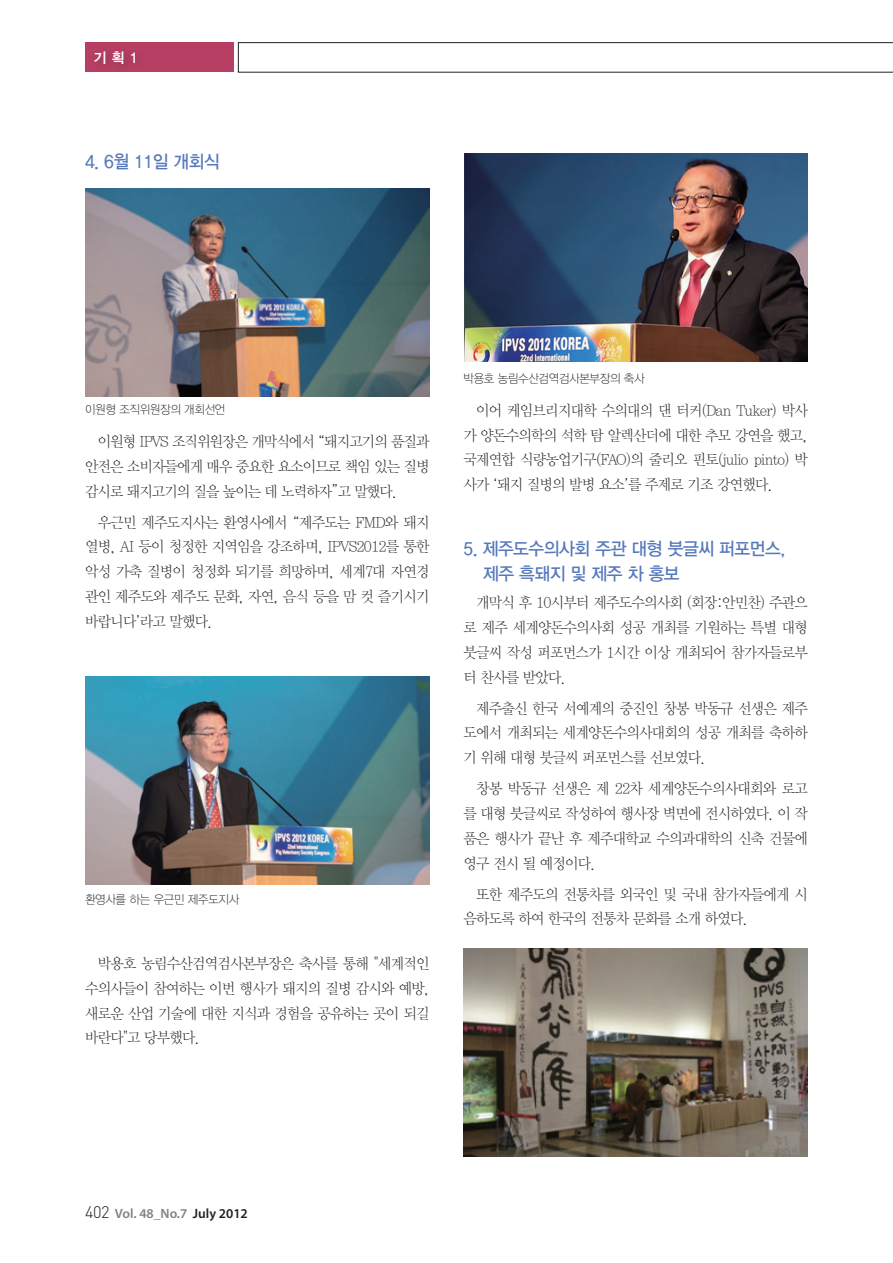
<style>
.page{position:relative;width:893px;height:1263px;background:#fff}
.page>*{position:absolute;margin:0;border:0;box-sizing:border-box;transform-origin:0 0}
.t1{font:18px/24.8px "YDIYGO330";letter-spacing:-.025em;color:#5679bd;scale:.95 1}
.t2{font:15px/24.8px "YDIY Mj O310";letter-spacing:-.05em;color:#231f20;text-align:justify;scale:.95 1}
.t3{font:14.25px "YDIYGO340";color:#fff}
.t4{font:600 13.5px "Myriad Pro";color:#808285}
.t5{font:12px "YDIYGO310";letter-spacing:-.025em;color:#231f20;scale:.95 1}
.s1{font-family:"Gulim"}
.s2{font-family:"Dinlig";font-weight:400;font-size:16.5px;color:#231f20}
.s3{color:#231f20}
</style>
<div class="page">
<svg style="left:238px;top:43px;width:655px;height:29px"></svg>
<div style="left:85px;top:43px;width:149px;height:29px;background:#b63f63"></div>
<div style="left:90px;top:46px;width:56px;height:29px;background:#231f20;opacity:.3"></div>
<img style="left:85px;top:189px;width:344px;height:208px">
<img style="left:463px;top:948px;width:345px;height:209px">
<img style="left:464px;top:153px;width:344px;height:208px">
<img style="left:85px;top:676px;width:344px;height:208px">
<p class="t3" style="left:94px;top:49px;width:46px">기 획 1</p>
<p class="t1" style="left:85px;top:150px;width:143px">4. 6월 11일 개회식</p>
<p class="t5" style="left:85px;top:403px;width:149px">이원형 조직위원장의 개회선언</p>
<p class="t2" style="left:85px;top:430px;width:364px;text-indent:13px">이원형 IPVS 조직위원장은 개막식에서 <span class="s1">“</span>돼지고기의 품질과 안전은 소비자들에게 매우 중요한 요소이므로 책임 있는 질병 감시로 돼지고기의 질을 높이는 데 노력하자<span class="s1">”</span>고 말했다.</p>
<p class="t2" style="left:85px;top:510px;width:364px;text-indent:13px">우근민 제주도지사는 환영사에서 <span class="s1">“</span>제주도는 FMD와 돼지 열병, AI 등이 청정한 지역임을 강조하며, IPVS2012를 통한 악성 가축 질병이 청정화 되기를 희망하며, 세계7대 자연경 관인 제주도와 제주도 문화, 자연, 음식 등을 맘 컷 즐기시기 바랍니다<span class="s1">’</span>라고 말했다.</p>
<p class="t5" style="left:85px;top:893px;width:164px">환영사를 하는 우근민 제주도지사</p>
<p class="t2" style="left:85px;top:952px;width:364px;text-indent:13px">박용호 농림수산검역검사본부장은 축사를 통해 "세계적인 수의사들이 참여하는 이번 행사가 돼지의 질병 감시와 예방, 새로운 산업 기술에 대한 지식과 경험을 공유하는 곳이 되길 바란다"고 당부했다.</p>
<p class="t5" style="left:463px;top:372px;width:192px">박용호 농림수산검역검사본부장의 축사</p>
<p class="t2" style="left:463px;top:399px;width:364px;text-indent:13px">이어 케임브리지대학 수의대의 댄 터커(Dan Tuker) 박사 가 양돈수의학의 석학 탐 알렉산더에 대한 추모 강연을 했고, 국제연합 식량농업기구(FAO)의 줄리오 핀토(julio pinto) 박 사가 <span class="s1">‘</span>돼지 질병의 발병 요소<span class="s1">’</span>를 주제로 기조 강연했다.</p>
<p class="t1" style="left:483px;top:536px;width:320px;text-indent:-20px">5. 제주도수의사회 주관 대형 붓글씨 퍼포먼스, 제주 흑돼지 및 제주 차 홍보</p>
<p class="t2" style="left:463px;top:591px;width:364px;text-indent:13px">개막식 후 10시부터 제주도수의사회 (회장:안민찬) 주관으 로 제주 세계양돈수의사회 성공 개최를 기원하는 특별 대형 붓글씨 작성 퍼포먼스가 1시간 이상 개최되어 참가자들로부 터 찬사를 받았다.</p>
<p class="t2" style="left:463px;top:696px;width:364px;text-indent:13px">제주출신 한국 서예계의 중진인 창봉 박동규 선생은 제주 도에서 개최되는 세계양돈수의사대회의 성공 개최를 축하하 기 위해 대형 붓글씨 퍼포먼스를 선보였다.</p>
<p class="t2" style="left:463px;top:777px;width:364px;text-indent:13px">창봉 박동규 선생은 제 22차 세계양돈수의사대회와 로고 를 대형 붓글씨로 작성하여 행사장 벽면에 전시하였다. 이 작 품은 행사가 끝난 후 제주대학교 수의과대학의 신축 건물에 영구 전시 될 예정이다.</p>
<p class="t2" style="left:463px;top:882px;width:364px;text-indent:13px">또한 제주도의 전통차를 외국인 및 국내 참가자들에게 시 음하도록 하여 한국의 전통차 문화를 소개 하였다.</p>
<p class="t4" style="left:85px;top:1205px;width:164px"><span class="s2">402</span> Vol. 48_No.7 <span class="s3">July 2012</span></p>
</div>
